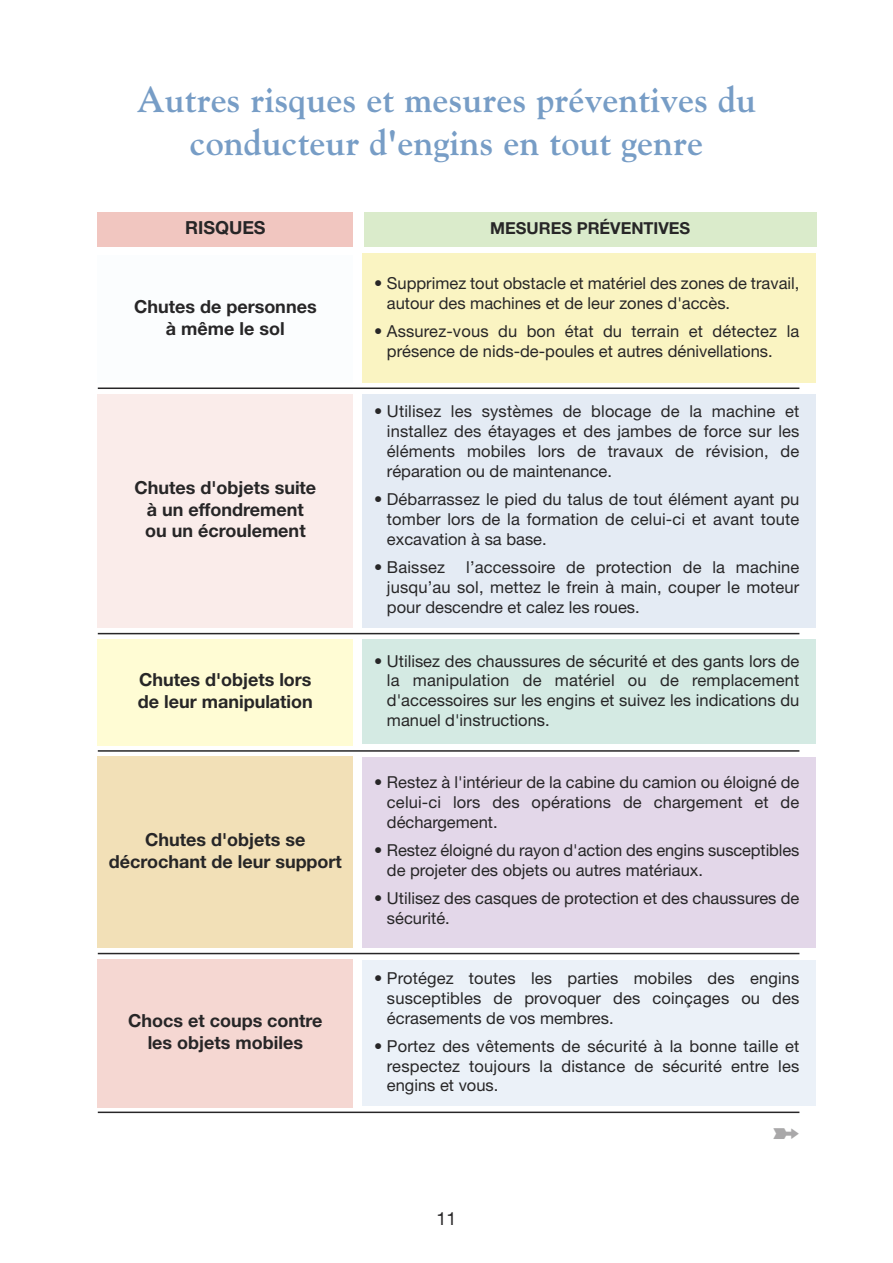
<style>
.page{position:relative;width:893px;height:1263px;background:#fff}
.page>*{position:absolute;margin:0;border:0;box-sizing:border-box;transform-origin:0 0}
.t1{font:700 36px/43.2px "Goudy";color:#779dc6;text-align:center}
.t2{font:27px "Monotype Sorts";color:#a9a8a9}
.t3{font:700 18px/21.6px "Helvetica Neue";color:#272627;text-align:center}
.t4{font:18px "Helvetica Neue";color:#272627}
.t5{font:16.5px/19.8px "Helvetica Neue";color:#272627;text-align:justify}
.t6{font:700 16.5px "Helvetica Neue";color:#272627}
</style>
<div class="page">
<div style="left:362px;top:253px;width:453px;height:130px;background:#faf4c2"></div>
<div style="left:362px;top:394px;width:453px;height:233px;background:#e4ebf4"></div>
<div style="left:362px;top:639px;width:453px;height:104px;background:#d4eae3"></div>
<div style="left:362px;top:757px;width:453px;height:190px;background:#e3d7e9"></div>
<div style="left:362px;top:960px;width:453px;height:146px;background:#ebf1f8"></div>
<div style="left:98px;top:213px;width:255px;height:34px;background:#f1c6c0"></div>
<div style="left:364px;top:213px;width:452px;height:34px;background:#daebcb"></div>
<div style="left:98px;top:255px;width:255px;height:128px;background:#fbfdfe"></div>
<hr style="left:98px;top:387px;width:701px;height:2px;background:#272627">
<hr style="left:98px;top:633px;width:701px;height:1px;background:#272627">
<hr style="left:98px;top:750px;width:701px;height:2px;background:#272627">
<hr style="left:98px;top:953px;width:701px;height:1px;background:#272627">
<hr style="left:98px;top:1111px;width:701px;height:2px;background:#272627">
<div style="left:98px;top:394px;width:255px;height:234px;background:#faecea"></div>
<div style="left:98px;top:639px;width:255px;height:106px;background:#fffcd4"></div>
<div style="left:98px;top:756px;width:255px;height:192px;background:#f2e0b7"></div>
<div style="left:98px;top:959px;width:255px;height:149px;background:#f5d7d2"></div>
<h1 class="t1" style="left:137px;top:78px;width:621px">Autres risques et mesures préventives du conducteur d'engins en tout genre</h1>
<p class="t3" style="left:185px;top:219px;width:82px">RISQUES</p>
<p class="t6" style="left:490px;top:222px;width:201px">MESURES PRÉVENTIVES</p>
<p class="t3" style="left:134px;top:297px;width:184px">Chutes de personnes à même le sol</p>
<p class="t3" style="left:134px;top:478px;width:183px">Chutes d'objets suite à un effondrement ou un écroulement</p>
<p class="t3" style="left:138px;top:670px;width:177px;text-align:left">Chutes d'objets lors de leur manipulation</p>
<p class="t3" style="left:109px;top:830px;width:235px">Chutes d'objets se décrochant de leur support</p>
<p class="t3" style="left:128px;top:1012px;width:196px">Chocs et coups contre les objets mobiles</p>
<p class="t5" style="left:387px;top:275px;width:414px;text-indent:-13px">• Supprimez tout obstacle et matériel des zones de travail, autour des machines et de leur zones d'accès.</p>
<p class="t5" style="left:387px;top:323px;width:414px;text-indent:-13px">• Assurez-vous du bon état du terrain et détectez la présence de nids-de-poules et autres dénivellations.</p>
<p class="t5" style="left:387px;top:403px;width:414px;text-indent:-13px">• Utilisez les systèmes de blocage de la machine et installez des étayages et des jambes de force sur les éléments mobiles lors de travaux de révision, de réparation ou de maintenance.</p>
<p class="t5" style="left:387px;top:491px;width:414px;text-indent:-13px">• Débarrassez le pied du talus de tout élément ayant pu tomber lors de la formation de celui-ci et avant toute excavation à sa base.</p>
<p class="t5" style="left:374px;top:559px;width:72px">• Baissez</p>
<p class="t5" style="left:387px;top:559px;width:414px;text-indent:79px">l’accessoire de protection de la machine jusqu’au sol, mettez le frein à main, couper le moteur pour descendre et calez les roues.</p>
<p class="t5" style="left:387px;top:652px;width:414px;text-indent:-13px">• Utilisez des chaussures de sécurité et des gants lors de la manipulation de matériel ou de remplacement d'accessoires sur les engins et suivez les indications du manuel d'instructions.</p>
<p class="t5" style="left:387px;top:774px;width:414px;text-indent:-13px">• Restez à l'intérieur de la cabine du camion ou éloigné de celui-ci lors des opérations de chargement et de déchargement.</p>
<p class="t5" style="left:387px;top:842px;width:414px;text-indent:-13px">• Restez éloigné du rayon d'action des engins susceptibles de projeter des objets ou autres matériaux.</p>
<p class="t5" style="left:387px;top:890px;width:414px;text-indent:-13px">• Utilisez des casques de protection et des chaussures de sécurité.</p>
<p class="t5" style="left:387px;top:970px;width:414px;text-indent:-13px">• Protégez toutes les parties mobiles des engins susceptibles de provoquer des coinçages ou des écrasements de vos membres.</p>
<p class="t5" style="left:387px;top:1038px;width:414px;text-indent:-13px">• Portez des vêtements de sécurité à la bonne taille et respectez toujours la distance de sécurité entre les engins et vous.</p>
<h2 class="t2" style="left:773px;top:1118px;width:28px">➽</h2>
<p class="t4" style="left:436px;top:1212px;width:21px">11</p>
</div>
